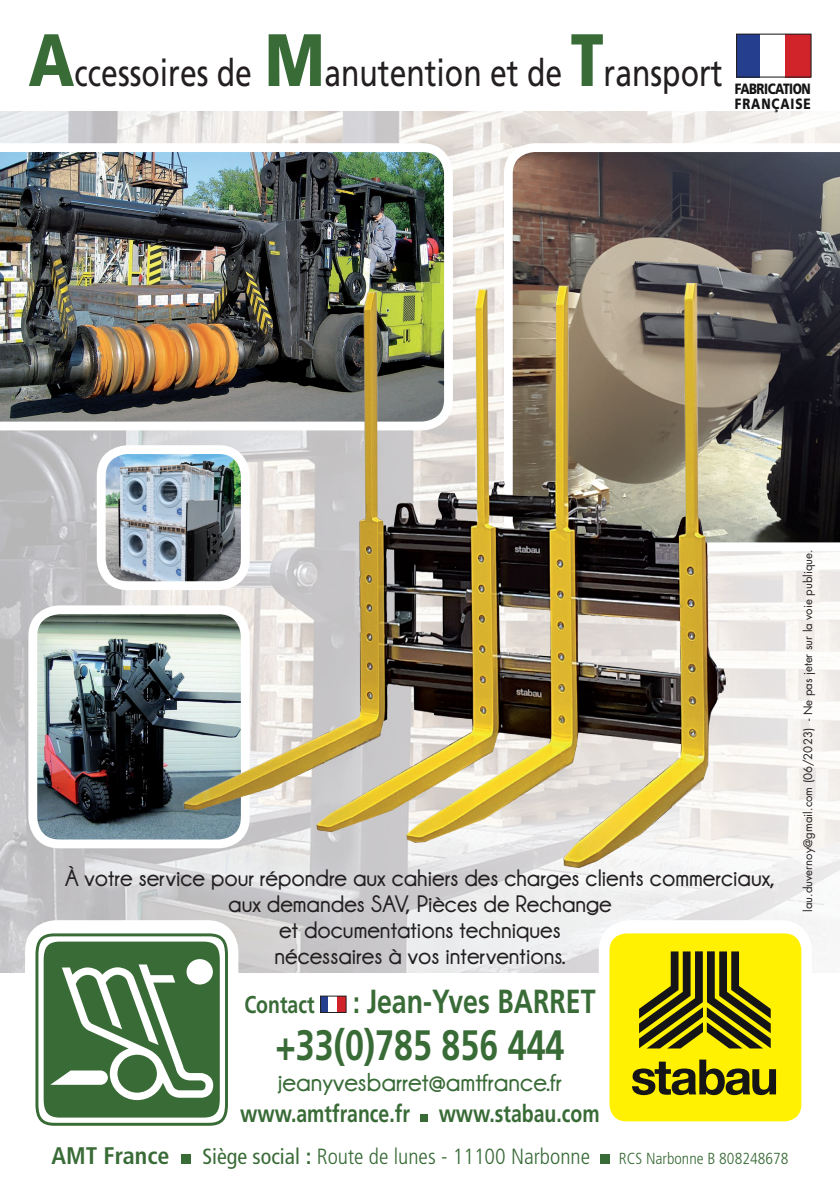
<style>
.page{position:relative;width:840px;height:1191px;background:#fff}
.page>*{position:absolute;margin:0;border:0;box-sizing:border-box;transform-origin:0 0}
.t1{font:700 42.4px "Frutiger";color:#396b37;scale:.8 1}
.t2{font:37.6px "Frutiger";color:#231f20;scale:.8 1}
.t3{font:700 33.4px "Frutiger";color:#396b37;scale:.8 1}
.t4{font:700 26px "Champagne&Limousines";color:#396b37}
.t5{font:700 24.2px "Frutiger";color:#396b37;scale:.8 1}
.t6{font:700 24px/26px "Champagne&Limousines";color:#231f20;text-align:center}
.t7{font:700 condensed 24px "Frutiger";color:#396b37}
.t8{font:300 condensed 22px "Frutiger";color:#396b37}
.t9{font:300 condensed 16px "Frutiger";color:#396b37}
.t10{font:900 14.8px/14.8px "Frutiger";letter-spacing:-.04em;color:#151416;scale:.8 1}
.t11{font:11.4px "Futura";color:#231f20}
.s1{font-weight:900;font-size:74px;color:#396b37}
.s2{font-size:30.4px}
.s3{font-weight:400}
.s4{font-weight:700}
</style>
<div class="page">
<img style="left:0;top:111px;width:839px;height:861px">
<img style="left:0;top:143px;width:452px;height:287px">
<svg style="left:503px;top:143px;width:336px;height:408px;background:#5e5858"></svg>
<div style="left:320px;top:996px;width:9px;height:16px;background:#253f8e"></div>
<div style="left:328px;top:996px;width:9px;height:16px;background:#fff"></div>
<div style="left:337px;top:996px;width:9px;height:16px;background:#d1232a"></div>
<div style="left:320px;top:995px;width:26px;height:17px;border:1px solid #231f20"></div>
<div style="left:420px;top:1114px;width:7px;height:7px;background:#396b37"></div>
<div style="left:25px;top:920px;width:213px;height:212px;border:9px solid #fff;border-radius:27px"></div>
<svg style="left:35px;top:933px;width:193px;height:192px"></svg>
<div style="left:181px;top:1154px;width:10px;height:9px;background:#396b37"></div>
<div style="left:600px;top:1154px;width:9px;height:9px;background:#396b37"></div>
<svg style="left:603px;top:924px;width:204px;height:204px"></svg>
<div style="left:598px;top:920px;width:213px;height:212px;border:9px solid #fff;border-radius:27px"></div>
<div style="left:609px;top:933px;width:191px;height:188px;background:#fff101;border-radius:17px"></div>
<svg style="left:632px;top:1059px;width:143px;height:36px"></svg>
<svg style="left:639px;top:951px;width:131px;height:97px"></svg>
<img style="left:33px;top:610px;width:212px;height:234px;border-radius:27px">
<div style="left:28px;top:605px;width:221px;height:243px;border:9px solid #fff;border-radius:27px"></div>
<img style="left:101px;top:449px;width:144px;height:136px;border-radius:27px">
<div style="left:97px;top:445px;width:152px;height:145px;border:9px solid #fff;border-radius:27px"></div>
<img style="left:170px;top:284px;width:583px;height:583px">
<div style="left:735px;top:34px;width:26px;height:43px;background:#253f8e"></div>
<div style="left:759px;top:34px;width:26px;height:43px;background:#fff"></div>
<div style="left:784px;top:34px;width:26px;height:43px;background:#d1232a"></div>
<div style="left:735px;top:34px;width:76px;height:44px;border:1px solid #231f20"></div>
<h2 class="t2" style="left:28px;top:51px;width:868px"><span class="s1">A</span>ccessoires de <span class="s1">M</span>anutention et de <span class="s1">T</span>ransport</h2>
<p class="t10" style="left:734px;top:82px;width:97px">FABRICATION<br>FRANÇAISE</p>
<p class="t6" style="left:65px;top:864px;width:711px">À votre service pour répondre aux cahiers des charges clients commerciaux, aux demandes SAV, Pièces de Rechange<br>et documentations techniques<br>nécessaires à vos interventions.</p>
<p class="t5" style="left:244px;top:990px;width:89px">Contact</p>
<h3 class="t3" style="left:353px;top:981px;width:304px"><span class="s2">:</span> Jean-Yves BARRET</h3>
<h1 class="t1" style="left:275px;top:1020px;width:362px">+33(0)785 856 444</h1>
<p class="t4" style="left:278px;top:1067px;width:285px">jeanyvesbarret@amtfrance.fr</p>
<p class="t5" style="left:240px;top:1098px;width:450px">www.amtfrance.fr www.stabau.com</p>
<p class="t7" style="left:51px;top:1141px;width:120px">AMT France</p>
<p class="t8" style="left:202px;top:1143px;width:389px"><span class="s3">Siège social</span> <span class="s4">:</span> Route de lunes - 11100 Narbonne</p>
<p class="t9" style="left:618px;top:1149px;width:171px">RCS Narbonne B 808248678</p>
<p class="t11" style="left:799px;top:911px;width:364px;rotate:-90deg">lau.duvernoy@gmail.com (06/2023) - Ne pas jeter sur la voie publique.</p>
</div>
